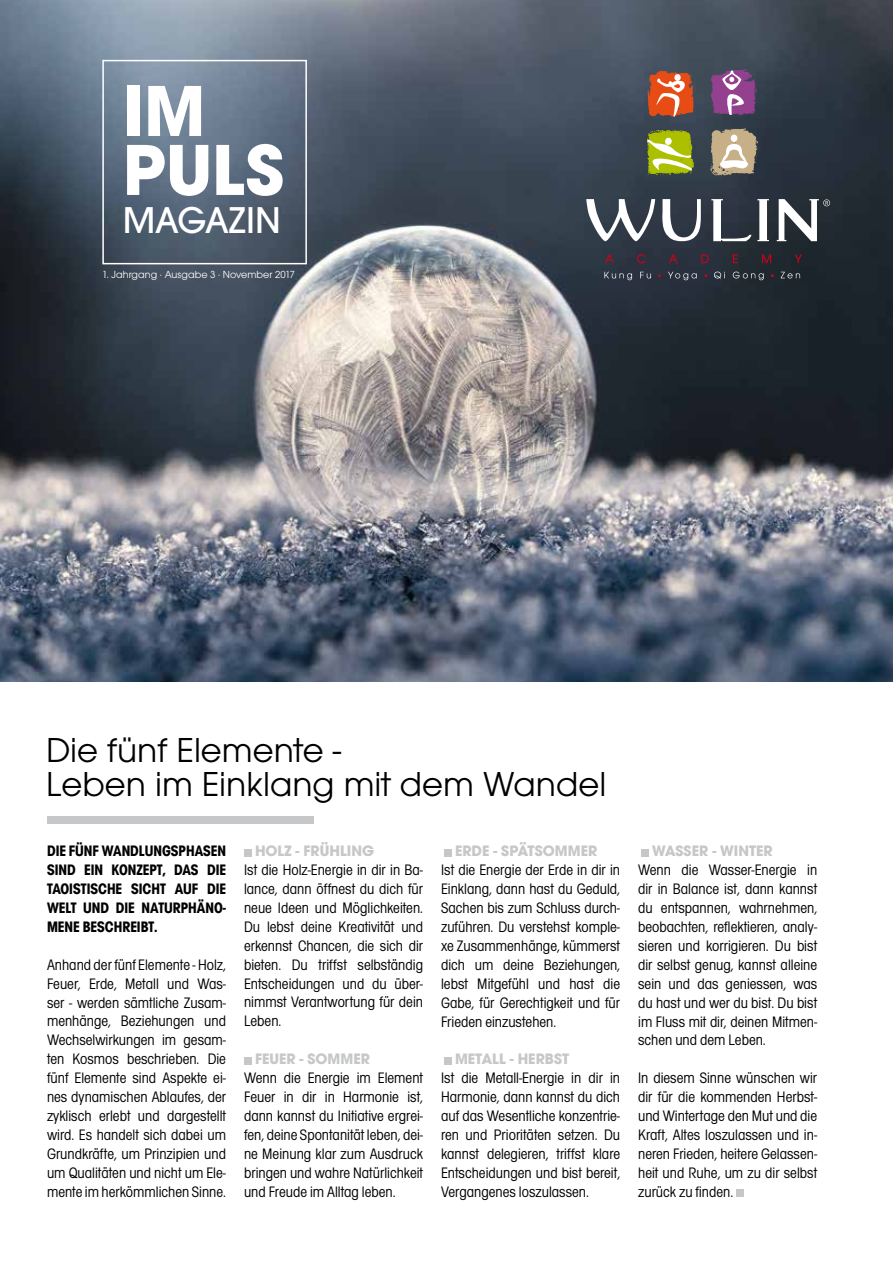
<style>
.page{position:relative;width:893px;height:1263px;background:#fff}
.page>*{position:absolute;margin:0;border:0;box-sizing:border-box;transform-origin:0 0}
.t1{font:700 75px/58.9px "Avant Garde Gothic Itc T";color:#fff}
.t2{font:500 38.85px "Avant Garde Gothic Itc T";color:#fff}
.t3{font:36px/34.5px "Avant Garde Gothic Itc T";color:#000}
.t4{font:condensed 15.75px/18.9px "Avant Garde Gothic Itc T";color:#000;text-align:justify}
.t5{font:700 condensed 15.75px/18.9px "Avant Garde Gothic Itc T";color:#000;text-align:justify}
.t6{font:700 15.75px "Avant Garde Gothic Itc T";color:#c6c7c8}
.t7{font:10.65px "Avant Garde Gothic Itc T";color:#fff}
</style>
<div class="page">
<div style="left:244px;top:849px;width:7px;height:7px;background:#c6c7c8"></div>
<div style="left:244px;top:1057px;width:7px;height:7px;background:#c6c7c8"></div>
<div style="left:444px;top:849px;width:7px;height:7px;background:#c6c7c8"></div>
<div style="left:444px;top:1057px;width:7px;height:7px;background:#c6c7c8"></div>
<div style="left:641px;top:849px;width:7px;height:7px;background:#c6c7c8"></div>
<div style="left:736px;top:1190px;width:7px;height:7px;background:#c6c7c8"></div>
<img style="left:0;top:0;width:893px;height:681px">
<svg style="left:586px;top:199px;width:69px;height:42px"></svg>
<svg style="left:662px;top:199px;width:39px;height:42px"></svg>
<svg style="left:711px;top:199px;width:58px;height:42px"></svg>
<svg style="left:777px;top:199px;width:53px;height:42px"></svg>
<svg style="left:710px;top:128px;width:48px;height:48px;background:#b2a58d"></svg>
<svg style="left:604px;top:272px;width:28px;height:8px"></svg>
<svg style="left:640px;top:272px;width:11px;height:6px"></svg>
<svg style="left:668px;top:272px;width:29px;height:8px"></svg>
<svg style="left:714px;top:272px;width:11px;height:6px"></svg>
<svg style="left:733px;top:272px;width:31px;height:8px"></svg>
<svg style="left:781px;top:272px;width:19px;height:6px"></svg>
<svg style="left:605px;top:254px;width:9px;height:9px"></svg>
<svg style="left:637px;top:254px;width:9px;height:9px"></svg>
<svg style="left:669px;top:254px;width:9px;height:9px"></svg>
<svg style="left:701px;top:254px;width:8px;height:9px"></svg>
<svg style="left:733px;top:254px;width:5px;height:9px"></svg>
<svg style="left:762px;top:254px;width:9px;height:9px"></svg>
<svg style="left:795px;top:254px;width:7px;height:9px"></svg>
<svg style="left:647px;top:71px;width:47px;height:46px;background:#cd6643"></svg>
<svg style="left:710px;top:69px;width:47px;height:46px;background:#8f5b91"></svg>
<svg style="left:641px;top:130px;width:53px;height:46px;background:#9baa3f"></svg>
<div style="left:102px;top:60px;width:205px;height:204px;border:2px solid #fff"></div>
<div style="left:47px;top:816px;width:266px;height:8px;background:#c6c7c8"></div>
<h1 class="t1" style="left:123px;top:80px;width:163px">IM<br>PULS</h1>
<h2 class="t2" style="left:123px;top:198px;width:160px">MAGAZIN</h2>
<p class="t7" style="left:102px;top:269px;width:194px">1. Jahrgang · Ausgabe 3 · November 2017</p>
<h3 class="t3" style="left:46px;top:732px;width:562px">Die fünf Elemente -<br>Leben im Einklang mit dem Wandel</h3>
<p class="t5" style="left:47px;top:841px;width:181px">DIE FÜNF WANDLUNGSPHASEN SIND EIN KONZEPT, DAS DIE TAOISTISCHE SICHT AUF DIE WELT UND DIE NATURPHÄNO-MENE BESCHREIBT.</p>
<p class="t4" style="left:47px;top:955px;width:181px">Anhand der fünf Elemente - Holz, Feuer, Erde, Metall und Was&shy;ser - werden sämtliche Zusam&shy;menhänge, Beziehungen und Wechselwirkungen im gesam&shy;ten Kosmos beschrieben. Die fünf Elemente sind Aspekte ei&shy;nes dynamischen Ablaufes, der zyklisch erlebt und dargestellt wird. Es handelt sich dabei um Grundkräfte, um Prinzipien und um Qualitäten und nicht um Ele&shy;mente im herkömmlichen Sinne.</p>
<p class="t6" style="left:255px;top:841px;width:121px">HOLZ - FRÜHLING</p>
<p class="t4" style="left:244px;top:860px;width:181px">Ist die Holz-Energie in dir in Ba&shy;lance, dann öffnest du dich für neue Ideen und Möglichkeiten.<br>Du lebst deine Kreativität und erkennst Chancen, die sich dir bieten. Du triffst selbständig Entscheidungen und du über&shy;nimmst Verantwortung für dein Leben.</p>
<p class="t6" style="left:255px;top:1049px;width:116px">FEUER - SOMMER</p>
<p class="t4" style="left:244px;top:1068px;width:181px">Wenn die Energie im Element Feuer in dir in Harmonie ist, dann kannst du Initiative ergrei&shy;fen, deine Spontanität leben, dei&shy;ne Meinung klar zum Ausdruck bringen und wahre Natürlichkeit und Freude im Alltag leben.</p>
<p class="t6" style="left:455px;top:841px;width:144px">ERDE - SPÄTSOMMER</p>
<p class="t4" style="left:441px;top:860px;width:181px">Ist die Energie der Erde in dir in Einklang, dann hast du Geduld, Sachen bis zum Schluss durch&shy;zuführen. Du verstehst komple&shy;xe Zusammenhänge, kümmerst dich um deine Beziehungen, lebst Mitgefühl und hast die Gabe, für Gerechtigkeit und für Frieden einzustehen.</p>
<p class="t6" style="left:455px;top:1049px;width:116px">METALL - HERBST</p>
<p class="t4" style="left:441px;top:1068px;width:181px">Ist die Metall-Energie in dir in Harmonie, dann kannst du dich auf das Wesentliche konzentrie&shy;ren und Prioritäten setzen. Du kannst delegieren, triffst klare Entscheidungen und bist bereit, Vergangenes loszulassen.</p>
<p class="t6" style="left:652px;top:841px;width:122px">WASSER - WINTER</p>
<p class="t4" style="left:638px;top:860px;width:181px">Wenn die Wasser-Energie in dir in Balance ist, dann kannst du entspannen, wahrnehmen, beobachten, reflektieren, analy&shy;sieren und korrigieren. Du bist dir selbst genug, kannst alleine sein und das geniessen, was du hast und wer du bist. Du bist im Fluss mit dir, deinen Mitmen&shy;schen und dem Leben.</p>
<p class="t4" style="left:638px;top:1068px;width:181px">In diesem Sinne wünschen wir dir für die kommenden Herbst&shy;und Wintertage den Mut und die Kraft, Altes loszulassen und in&shy;neren Frieden, heitere Gelassen&shy;heit und Ruhe, um zu dir selbst zurück zu finden.</p>
</div>
